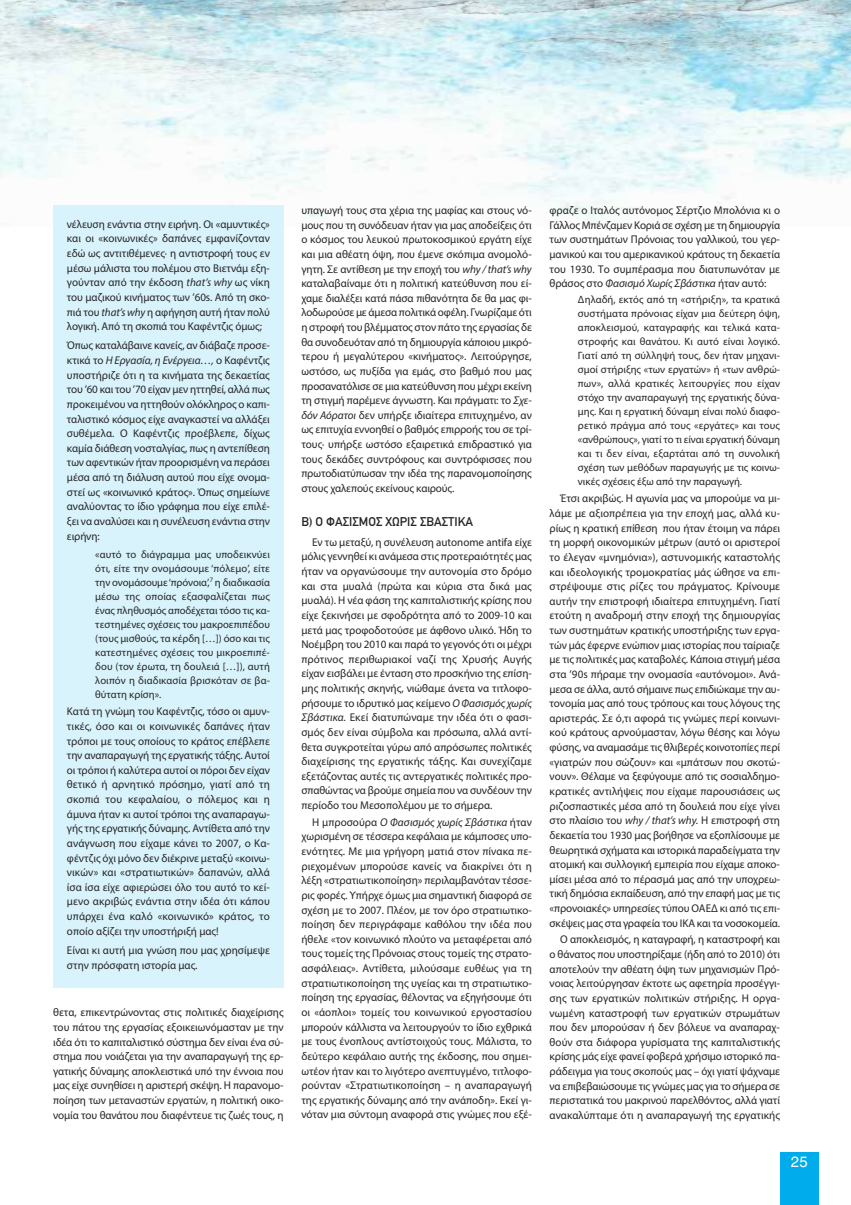
<style>
.page{position:relative;width:851px;height:1205px;background:#fff}
.page>*{position:absolute;margin:0;border:0;box-sizing:border-box;transform-origin:0 0}
.t1{font:15px "Helvetica";color:#fff}
.t2{font:12.5px "CF Din";color:#272526}
.t3{font:11.25px/14.6px "Myriad Pro";letter-spacing:-.005em;color:#272526;text-align:justify}
.t4{font:10.62px/14px "Myriad Pro";color:#272526;text-align:justify}
.s1{font-style:italic}
</style>
<div class="page">
<img style="left:0;top:0;width:850px;height:148px">
<div style="left:780px;top:1152px;width:38px;height:53px;background:#00acec"></div>
<div style="left:53px;top:206px;width:230px;height:782px;background:#d9f3fc"></div>
<p class="t3" style="left:67px;top:218px;width:204px">νέλευση ενάντια στην ειρήνη. Οι «αμυντικές» και οι «κοινωνικές» δαπάνες εμφανίζονταν εδώ ως αντιτιθέμενες· η αντιστροφή τους εν μέσω μάλιστα του πολέμου στο Βιετνάμ εξη&shy;γούνταν από την έκδοση <span class="s1">that’s why</span> ως νίκη του μαζικού κινήματος των ’60s. Από τη σκο&shy;πιά του <span class="s1">that’s why</span> η αφήγηση αυτή ήταν πολύ λογική. Από τη σκοπιά του Καφέντζις όμως;</p>
<p class="t3" style="left:67px;top:339px;width:204px">Όπως καταλάβαινε κανείς, αν διάβαζε προσε&shy;κτικά το <span class="s1">Η Εργασία, η Ενέργεια…,</span> ο Καφέντζις υποστήριζε ότι η τα κινήματα της δεκαετίας του ’60 και του ’70 είχαν μεν ηττηθεί, αλλά πως προκειμένου να ηττηθούν ολόκληρος ο καπι&shy;ταλιστικό κόσμος είχε αναγκαστεί να αλλάξει συθέμελα. Ο Καφέντζις προέβλεπε, δίχως καμία διάθεση νοσταλγίας, πως η αντεπίθεση των αφεντικών ήταν προορισμένη να περάσει μέσα από τη διάλυση αυτού που είχε ονομα&shy;στεί ως «κοινωνικό κράτος». Όπως σημείωνε αναλύοντας το ίδιο γράφημα που είχε επιλέ&shy;ξει να αναλύσει και η συνέλευση ενάντια στην ειρήνη:</p>
<p class="t4" style="left:95px;top:548px;width:176px">«αυτό το διάγραμμα μας υποδεικνύει ότι, είτε την ονομάσουμε ‘πόλεμο’, είτε την ονομάσουμε‘πρόνοια’,<sup>7</sup> η διαδικασία μέσω της οποίας εξασφαλίζεται πως ένας πληθυσμός αποδέχεται τόσο τις κα&shy;τεστημένες σχέσεις του μακροεπιπέδου (τους μισθούς, τα κέρδη […]) όσο και τις κατεστημένες σχέσεις του μικροεπιπέ&shy;δου (τον έρωτα, τη δουλειά […]), αυτή λοιπόν η διαδικασία βρισκόταν σε βα&shy;θύτατη κρίση».</p>
<p class="t3" style="left:67px;top:705px;width:204px">Κατά τη γνώμη του Καφέντζις, τόσο οι αμυν&shy;τικές, όσο και οι κοινωνικές δαπάνες ήταν τρόποι με τους οποίους το κράτος επέβλεπε την αναπαραγωγή της εργατικής τάξης. Αυτοί οι τρόποι ή καλύτερα αυτοί οι πόροι δεν είχαν θετικό ή αρνητικό πρόσημο, γιατί από τη σκοπιά του κεφαλαίου, ο πόλεμος και η άμυνα ήταν κι αυτοί τρόποι της αναπαραγω&shy;γής της εργατικής δύναμης. Αντίθετα από την ανάγνωση που είχαμε κάνει το 2007, ο Κα&shy;φέντζις όχι μόνο δεν διέκρινε μεταξύ «κοινω&shy;νικών» και «στρατιωτικών» δαπανών, αλλά ίσα ίσα είχε αφιερώσει όλο του αυτό το κεί&shy;μενο ακριβώς ενάντια στην ιδέα ότι κάπου υπάρχει ένα καλό «κοινωνικό» κράτος, το οποίο αξίζει την υποστήριξή μας!</p>
<p class="t3" style="left:67px;top:944px;width:204px">Είναι κι αυτή μια γνώση που μας χρησίμεψε στην πρόσφατη ιστορία μας.</p>
<p class="t3" style="left:53px;top:1006px;width:232px">θετα, επικεντρώνοντας στις πολιτικές διαχείρισης του πάτου της εργασίας εξοικειωνόμασταν με την ιδέα ότι το καπιταλιστικό σύστημα δεν είναι ένα σύ&shy;στημα που νοιάζεται για την αναπαραγωγή της ερ&shy;γατικής δύναμης αποκλειστικά υπό την έννοια που μας είχε συνηθίσει η αριστερή σκέψη. Η παρανομο&shy;ποίηση των μεταναστών εργατών, η πολιτική οικο&shy;νομία του θανάτου που διαφέντευε τις ζωές τους, η</p>
<p class="t3" style="left:301px;top:204px;width:232px">υπαγωγή τους στα χέρια της μαφίας και στους νό&shy;μους που τη συνόδευαν ήταν για μας αποδείξεις ότι ο κόσμος του λευκού πρωτοκοσμικού εργάτη είχε και μια αθέατη όψη, που έμενε σκόπιμα ανομολό&shy;γητη. Σε αντίθεση με την εποχή του <span class="s1">why / that’s why </span>καταλαβαίναμε ότι η πολιτική κατεύθυνση που εί&shy;χαμε διαλέξει κατά πάσα πιθανότητα δε θα μας φι&shy;λοδωρούσε με άμεσα πολιτικά οφέλη. Γνωρίζαμε ότι η στροφή του βλέμματος στον πάτο της εργασίας δε θα συνοδευόταν από τη δημιουργία κάποιου μικρό&shy;τερου ή μεγαλύτερου «κινήματος». Λειτούργησε, ωστόσο, ως πυξίδα για εμάς, στο βαθμό που μας προσανατόλισε σε μια κατεύθυνση που μέχρι εκείνη τη στιγμή παρέμενε άγνωστη. Και πράγματι: το <span class="s1">Σχε&shy;δόν Αόρατοι</span> δεν υπήρξε ιδιαίτερα επιτυχημένο, αν ως επιτυχία εννοηθεί ο βαθμός επιρροής του σε τρί&shy;τους· υπήρξε ωστόσο εξαιρετικά επιδραστικό για τους δεκάδες συντρόφους και συντρόφισσες που πρωτοδιατύπωσαν την ιδέα της παρανομοποίησης στους χαλεπούς εκείνους καιρούς.</p>
<p class="t2" style="left:301px;top:515px;width:173px">Β) Ο ΦΑΣΙΣΜΟΣ ΧΩΡΙΣ ΣΒΑΣΤΙΚΑ</p>
<p class="t3" style="left:301px;top:535px;width:232px;text-indent:11px">Εν τω μεταξύ, η συνέλευση autonome antifa είχε μόλις γεννηθεί κι ανάμεσα στις προτεραιότητές μας ήταν να οργανώσουμε την αυτονομία στο δρόμο και στα μυαλά (πρώτα και κύρια στα δικά μας μυαλά). Η νέα φάση της καπιταλιστικής κρίσης που είχε ξεκινήσει με σφοδρότητα από το 2009-10 και μετά μας τροφοδοτούσε με άφθονο υλικό. Ήδη το Νοέμβρη του 2010 και παρά το γεγονός ότι οι μέχρι πρότινος περιθωριακοί ναζί της Χρυσής Αυγής είχαν εισβάλει με ένταση στο προσκήνιο της επίση&shy;μης πολιτικής σκηνής, νιώθαμε άνετα να τιτλοφο&shy;ρήσουμε το ιδρυτικό μας κείμενο <span class="s1">ΟΦασισμός χωρίς Σβάστικα.</span> Εκεί διατυπώναμε την ιδέα ότι ο φασι&shy;σμός δεν είναι σύμβολα και πρόσωπα, αλλά αντί&shy;θετα συγκροτείται γύρω από απρόσωπες πολιτικές διαχείρισης της εργατικής τάξης. Και συνεχίζαμε εξετάζοντας αυτές τις αντεργατικές πολιτικές προ&shy;σπαθώντας να βρούμε σημεία που να συνδέουν την περίοδο του Μεσοπολέμου με το σήμερα.</p>
<p class="t3" style="left:301px;top:815px;width:232px;text-indent:11px">Η μπροσούρα <span class="s1">Ο Φασισμός χωρίς Σβάστικα</span> ήταν χωρισμένη σε τέσσερα κεφάλαια με κάμποσες υπο&shy;ενότητες. Με μια γρήγορη ματιά στον πίνακα πε&shy;ριεχομένων μπορούσε κανείς να διακρίνει ότι η λέξη «στρατιωτικοποίηση» περιλαμβανόταν τέσσε&shy;ρις φορές. Υπήρχε όμως μια σημαντική διαφορά σε σχέση με το 2007. Πλέον, με τον όρο στρατιωτικο&shy;ποίηση δεν περιγράφαμε καθόλου την ιδέα που ήθελε «τον κοινωνικό πλούτο να μεταφέρεται από τους τομείς της Πρόνοιας στους τομείς της στρατο&shy;ασφάλειας». Αντίθετα, μιλούσαμε ευθέως για τη στρατιωτικοποίηση της υγείας και τη στρατιωτικο&shy;ποίηση της εργασίας, θέλοντας να εξηγήσουμε ότι οι «άοπλοι» τομείς του κοινωνικού εργοστασίου μπορούν κάλλιστα να λειτουργούν το ίδιο εχθρικά με τους ένοπλους αντίστοιχούς τους. Μάλιστα, το δεύτερο κεφάλαιο αυτής της έκδοσης, που σημει&shy;ωτέον ήταν και το λιγότερο ανεπτυγμένο, τιτλοφο&shy;ρούνταν «Στρατιωτικοποίηση – η αναπαραγωγή της εργατικής δύναμης από την ανάποδη». Εκεί γι&shy;νόταν μια σύντομη αναφορά στις γνώμες που εξέ-</p>
<p class="t3" style="left:549px;top:204px;width:232px">φραζε ο Ιταλός αυτόνομος Σέρτζιο Μπολόνια κι ο Γάλλος Μπένζαμεν Κοριά σε σχέση με τη δημιουργία των συστημάτων Πρόνοιας του γαλλικού, του γερ&shy;μανικού και του αμερικανικού κράτους τη δεκαετία του 1930. Το συμπέρασμα που διατυπωνόταν με θράσος στο <span class="s1">Φασισμό Χωρίς Σβάστικα</span> ήταν αυτό:</p>
<p class="t4" style="left:578px;top:293px;width:204px">Δηλαδή, εκτός από τη «στήριξη», τα κρατικά συστήματα πρόνοιας είχαν μια δεύτερη όψη, αποκλεισμού, καταγραφής και τελικά κατα&shy;στροφής και θανάτου. Κι αυτό είναι λογικό.<br>Γιατί από τη σύλληψή τους, δεν ήταν μηχανι&shy;σμοί στήριξης «των εργατών» ή «των ανθρώ&shy;πων», αλλά κρατικές λειτουργίες που είχαν στόχο την αναπαραγωγή της εργατικής δύνα&shy;μης. Και η εργατική δύναμη είναι πολύ διαφο&shy;ρετικό πράγμα από τους «εργάτες» και τους «ανθρώπους», γιατί το τι είναι εργατική δύναμη και τι δεν είναι, εξαρτάται από τη συνολική σχέση των μεθόδων παραγωγής με τις κοινω&shy;νικές σχέσεις έξω από την παραγωγή.</p>
<p class="t3" style="left:549px;top:492px;width:232px;text-indent:11px">Έτσι ακριβώς. Η αγωνία μας να μπορούμε να μι&shy;λάμε με αξιοπρέπεια για την εποχή μας, αλλά κυ&shy;ρίως η κρατική επίθεση που ήταν έτοιμη να πάρει τη μορφή οικονομικών μέτρων (αυτό οι αριστεροί το έλεγαν «μνημόνια»), αστυνομικής καταστολής και ιδεολογικής τρομοκρατίας μάς ώθησε να επι&shy;στρέψουμε στις ρίζες του πράγματος. Κρίνουμε αυτήν την επιστροφή ιδιαίτερα επιτυχημένη. Γιατί ετούτη η αναδρομή στην εποχή της δημιουργίας των συστημάτων κρατικής υποστήριξης των εργα&shy;τών μάς έφερνε ενώπιον μιας ιστορίας που ταίριαζε με τις πολιτικές μας καταβολές. Κάποια στιγμή μέσα στα ’90s πήραμε την ονομασία «αυτόνομοι». Ανά&shy;μεσα σε άλλα, αυτό σήμαινε πως επιδιώκαμε την αυ&shy;τονομία μας από τους τρόπους και τους λόγους της αριστεράς. Σε ό,τι αφορά τις γνώμες περί κοινωνι&shy;κού κράτους αρνούμασταν, λόγω θέσης και λόγω φύσης, να αναμασάμε τις θλιβερές κοινοτοπίες περί «γιατρών που σώζουν» και «μπάτσων που σκοτώ&shy;νουν». Θέλαμε να ξεφύγουμε από τις σοσιαλδημο&shy;κρατικές αντιλήψεις που είχαμε παρουσιάσεις ως ριζοσπαστικές μέσα από τη δουλειά που είχε γίνει στο πλαίσιο του <span class="s1">why / that’s why.</span> Η επιστροφή στη δεκαετία του 1930 μας βοήθησε να εξοπλίσουμε με θεωρητικά σχήματα και ιστορικά παραδείγματα την ατομική και συλλογική εμπειρία που είχαμε αποκο&shy;μίσει μέσα από το πέρασμά μας από την υποχρεω&shy;τική δημόσια εκπαίδευση, από την επαφή μας με τις «προνοιακές» υπηρεσίες τύπου ΟΑΕΔ κι από τις επι&shy;σκέψεις μας στα γραφεία του ΙΚΑ και τα νοσοκομεία.</p>
<p class="t3" style="left:549px;top:933px;width:232px;text-indent:11px">Ο αποκλεισμός, η καταγραφή, η καταστροφή και ο θάνατος που υποστηρίξαμε (ήδη από το 2010) ότι αποτελούν την αθέατη όψη των μηχανισμών Πρό&shy;νοιας λειτούργησαν έκτοτε ως αφετηρία προσέγγι&shy;σης των εργατικών πολιτικών στήριξης. Η οργα&shy;νωμένη καταστροφή των εργατικών στρωμάτων που δεν μπορούσαν ή δεν βόλευε να αναπαραχ&shy;θούν στα διάφορα γυρίσματα της καπιταλιστικής κρίσης μάς είχε φανεί φοβερά χρήσιμο ιστορικό πα&shy;ράδειγμα για τους σκοπούς μας – όχι γιατί ψάχναμε να επιβεβαιώσουμε τις γνώμες μας για το σήμερα σε περιστατικά του μακρινού παρελθόντος, αλλά γιατί ανακαλύπταμε ότι η αναπαραγωγή της εργατικής</p>
<h1 class="t1" style="left:790px;top:1153px;width:18px">25</h1>
</div>
